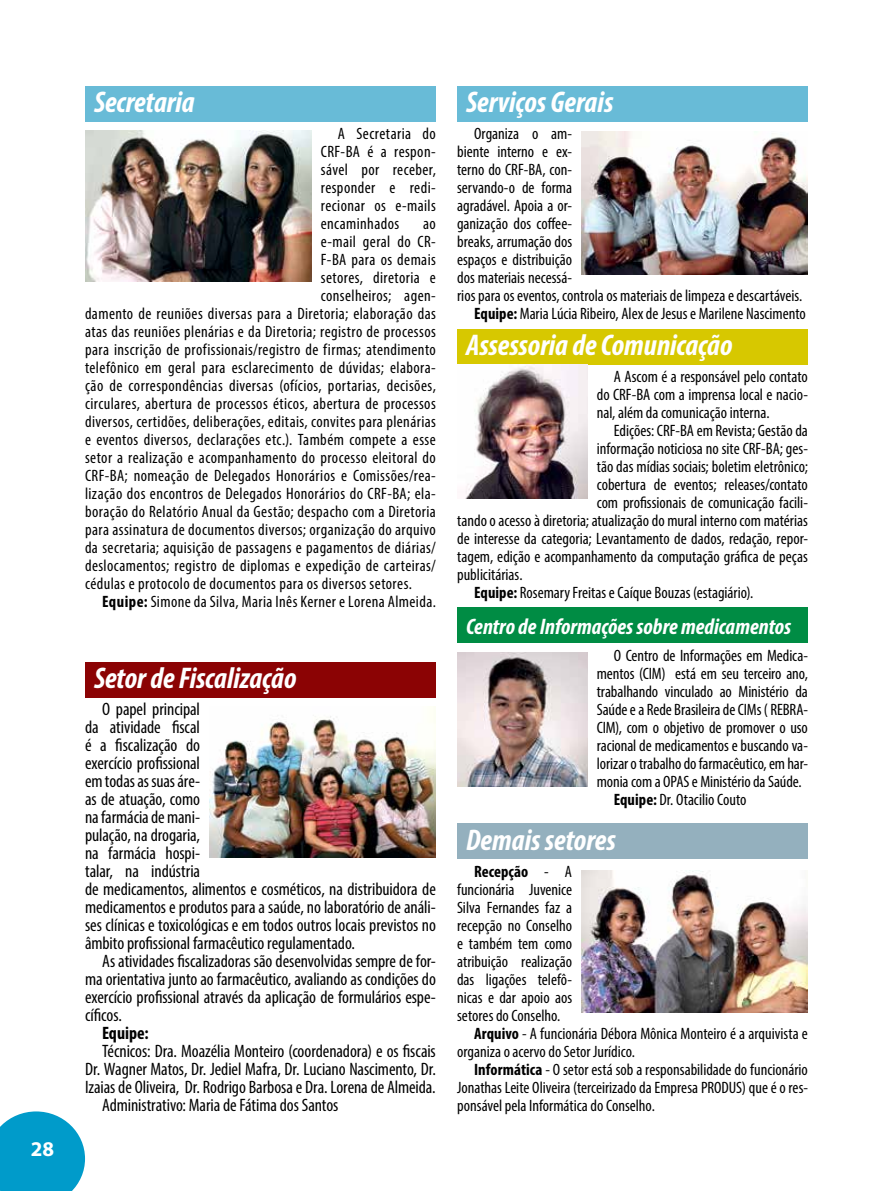
<style>
.page{position:relative;width:893px;height:1191px;background:#fff}
.page>*{position:absolute;margin:0;border:0;box-sizing:border-box;transform-origin:0 0}
.t1{font:italic 700 condensed 30px "Myriad Pro";letter-spacing:-.005em;color:#fff}
.t2{font:italic 700 condensed 22.5px "Myriad Pro";color:#fff}
.t3{font:700 21px "Myriad Pro";color:#fff}
.t4{font:condensed 18px/18px "Myriad Pro";letter-spacing:-.005em;color:#000}
.t5{font:700 condensed 18px "Myriad Pro";color:#000}
.t6{font:condensed 16.5px/18px "Myriad Pro";letter-spacing:.005em;color:#000;text-align:justify}
.t7{font:condensed 16.5px "Myriad Pro";letter-spacing:.025em;color:#000}
.t8{font:700 condensed 16.5px "Myriad Pro";letter-spacing:.005em;color:#000}
.s1{font-weight:700}
.s2{font-weight:400}
</style>
<div class="page">
<svg style="left:0;top:1111px;width:85px;height:80px;background:#1fa7d0"></svg>
<div style="left:457px;top:329px;width:351px;height:35px;background:#d7c800"></div>
<div style="left:457px;top:607px;width:351px;height:35px;background:#008c44"></div>
<div style="left:85px;top:86px;width:351px;height:35px;background:#68bbd7"></div>
<div style="left:457px;top:86px;width:351px;height:35px;background:#68bbd7"></div>
<div style="left:85px;top:662px;width:351px;height:35px;background:#8b0304"></div>
<div style="left:457px;top:824px;width:351px;height:35px;background:#94b0be"></div>
<img style="left:85px;top:130px;width:227px;height:151px">
<img style="left:581px;top:132px;width:227px;height:142px">
<img style="left:209px;top:706px;width:227px;height:151px">
<img style="left:465px;top:364px;width:123px;height:135px">
<img style="left:457px;top:652px;width:131px;height:135px">
<img style="left:581px;top:870px;width:227px;height:142px">
<p class="t3" style="left:31px;top:1135px;width:25px">28</p>
<h1 class="t1" style="left:94px;top:83px;width:102px">Secretaria</h1>
<p class="t6" style="left:321px;top:124px;width:117px;text-indent:17px">A Secretaria do CRF-BA é a respon&shy;sável por receber, responder e redi&shy;recionar os e-mails encaminhados</p>
<p class="t6" style="left:423px;top:214px;width:14px">ao</p>
<p class="t7" style="left:321px;top:232px;width:117px">e-mail geral do CR-</p>
<p class="t7" style="left:321px;top:250px;width:117px">F-BA para os demais</p>
<p class="t7" style="left:321px;top:268px;width:117px">setores, diretoria e</p>
<p class="t7" style="left:321px;top:286px;width:117px">conselheiros; agen-</p>
<p class="t7" style="left:85px;top:304px;width:352px">damento de reuniões diversas para a Diretoria; elaboração das</p>
<p class="t7" style="left:85px;top:322px;width:352px">atas das reuniões plenárias e da Diretoria; registro de processos</p>
<p class="t7" style="left:85px;top:340px;width:352px">para inscrição de profissionais/registro de firmas; atendimento</p>
<p class="t7" style="left:85px;top:358px;width:352px">telefônico em geral para esclarecimento de dúvidas; elabora-</p>
<p class="t7" style="left:85px;top:376px;width:352px">ção de correspondências diversas (ofícios, portarias, decisões,</p>
<p class="t7" style="left:85px;top:394px;width:352px">circulares, abertura de processos éticos, abertura de processos</p>
<p class="t7" style="left:85px;top:412px;width:352px">diversos, certidões, deliberações, editais, convites para plenárias</p>
<p class="t7" style="left:85px;top:430px;width:352px">e eventos diversos, declarações etc.). Também compete a esse</p>
<p class="t7" style="left:85px;top:448px;width:352px">setor a realização e acompanhamento do processo eleitoral do</p>
<p class="t7" style="left:85px;top:466px;width:352px">CRF-BA; nomeação de Delegados Honorários e Comissões/rea-</p>
<p class="t7" style="left:85px;top:484px;width:352px">lização dos encontros de Delegados Honorários do CRF-BA; ela-</p>
<p class="t7" style="left:85px;top:502px;width:352px">boração do Relatório Anual da Gestão; despacho com a Diretoria</p>
<p class="t7" style="left:85px;top:520px;width:352px">para assinatura de documentos diversos; organização do arquivo</p>
<p class="t7" style="left:85px;top:538px;width:352px">da secretaria; aquisição de passagens e pagamentos de diárias/</p>
<p class="t7" style="left:85px;top:556px;width:352px">deslocamentos; registro de diplomas e expedição de carteiras/</p>
<p class="t7" style="left:85px;top:574px;width:328px">cédulas e protocolo de documentos para os diversos setores.</p>
<p class="t7" style="left:102px;top:592px;width:335px"><span class="s1">Equipe:</span> Simone da Silva, Maria Inês Kerner e Lorena Almeida.</p>
<h1 class="t1" style="left:94px;top:659px;width:204px">Setor de Fiscalização</h1>
<p class="t4" style="left:85px;top:700px;width:352px;text-indent:17px">O papel principal<br>da atividade fiscal<br>é a fiscalização do<br>exercício profissional<br>em todas as suas áre-<br>as de atuação, como<br>na farmácia de mani-<br>pulação, na drogaria,<br>na farmácia hospi-<br>talar, na indústria<br>de medicamentos, alimentos e cosméticos, na distribuidora de medicamentos e produtos para a saúde, no laboratório de análi&shy;ses clínicas e toxicológicas e em todos outros locais previstos no âmbito profissional farmacêutico regulamentado.</p>
<p class="t4" style="left:85px;top:952px;width:352px;text-align:justify;text-indent:17px">As atividades fiscalizadoras são desenvolvidas sempre de for&shy;ma orientativa junto ao farmacêutico, avaliando as condições do exercício profissional através da aplicação de formulários espe&shy;cíficos.</p>
<p class="t5" style="left:102px;top:1022px;width:48px">Equipe:</p>
<p class="t4" style="left:102px;top:1042px;width:335px">Técnicos: Dra. Moazélia Monteiro (coordenadora) e os fiscais</p>
<p class="t4" style="left:85px;top:1060px;width:352px">Dr. Wagner Matos, Dr. Jediel Mafra, Dr. Luciano Nascimento, Dr.</p>
<p class="t4" style="left:85px;top:1078px;width:352px">Izaias de Oliveira, Dr. Rodrigo Barbosa e Dra. Lorena de Almeida.</p>
<p class="t4" style="left:102px;top:1096px;width:238px">Administrativo: Maria de Fátima dos Santos</p>
<h1 class="t1" style="left:466px;top:83px;width:149px">Serviços Gerais</h1>
<p class="t6" style="left:474px;top:124px;width:100px">Organiza o am-</p>
<p class="t6" style="left:457px;top:142px;width:117px">biente interno e ex-</p>
<p class="t6" style="left:457px;top:160px;width:117px">terno do CRF-BA, con-</p>
<p class="t6" style="left:457px;top:178px;width:117px">servando-o de forma</p>
<p class="t6" style="left:457px;top:196px;width:117px">agradável. Apoia a or-</p>
<p class="t6" style="left:457px;top:214px;width:117px">ganização dos coffee-</p>
<p class="t6" style="left:457px;top:232px;width:117px">breaks, arrumação dos</p>
<p class="t6" style="left:457px;top:250px;width:117px">espaços e distribuição</p>
<p class="t6" style="left:457px;top:268px;width:117px">dos materiais necessá-</p>
<p class="t6" style="left:457px;top:286px;width:347px">rios para os eventos, controla os materiais de limpeza e descartáveis.</p>
<p class="t6" style="left:474px;top:304px;width:333px"><span class="s1">Equipe:</span> Maria Lúcia Ribeiro, Alex de Jesus e Marilene Nascimento</p>
<h1 class="t1" style="left:466px;top:326px;width:268px">Assessoria de Comunicação</h1>
<p class="t6" style="left:597px;top:367px;width:213px;text-indent:17px">A Ascom é a responsável pelo contato do CRF-BA com a imprensa local e nacio&shy;nal, além da comunicação interna.</p>
<p class="t6" style="left:614px;top:421px;width:196px">Edições: CRF-BA em Revista; Gestão da</p>
<p class="t6" style="left:597px;top:439px;width:213px">informação noticiosa no site CRF-BA; ges-</p>
<p class="t6" style="left:597px;top:457px;width:213px">tão das mídias sociais; boletim eletrônico;</p>
<p class="t6" style="left:597px;top:475px;width:213px">cobertura de eventos; releases/contato</p>
<p class="t6" style="left:597px;top:493px;width:213px">com profissionais de comunicação facili-</p>
<p class="t6" style="left:457px;top:511px;width:352px">tando o acesso à diretoria; atualização do mural interno com matérias</p>
<p class="t6" style="left:457px;top:529px;width:352px">de interesse da categoria; Levantamento de dados, redação, repor-</p>
<p class="t6" style="left:457px;top:547px;width:352px">tagem, edição e acompanhamento da computação gráfica de peças</p>
<p class="t6" style="left:457px;top:565px;width:67px">publicitárias.</p>
<p class="t6" style="left:474px;top:583px;width:281px"><span class="s1">Equipe:</span> Rosemary Freitas e Caíque Bouzas (estagiário).</p>
<h2 class="t2" style="left:466px;top:613px;width:327px">Centro de Informações sobre medicamentos</h2>
<p class="t6" style="left:614px;top:646px;width:196px">O Centro de Informações em Medica-</p>
<p class="t6" style="left:597px;top:664px;width:213px">mentos (CIM) está em seu terceiro ano,</p>
<p class="t6" style="left:597px;top:682px;width:213px">trabalhando vinculado ao Ministério da</p>
<p class="t6" style="left:597px;top:700px;width:213px">Saúde e a Rede Brasileira de CIMs ( REBRA-</p>
<p class="t6" style="left:597px;top:718px;width:213px">CIM), com o objetivo de promover o uso</p>
<p class="t6" style="left:597px;top:736px;width:213px">racional de medicamentos e buscando va-</p>
<p class="t6" style="left:597px;top:754px;width:213px">lorizar o trabalho do farmacêutico, em har-</p>
<p class="t6" style="left:597px;top:772px;width:207px">monia com a OPAS e Ministério da Saúde.</p>
<p class="t6" style="left:614px;top:790px;width:134px"><span class="s1">Equipe:</span> Dr. Otacilio Couto</p>
<h1 class="t1" style="left:466px;top:821px;width:152px">Demais setores</h1>
<p class="t8" style="left:474px;top:861px;width:99px">Recepção <span class="s2">- A</span></p>
<p class="t6" style="left:457px;top:880px;width:117px">funcionária Juvenice</p>
<p class="t6" style="left:457px;top:898px;width:117px">Silva Fernandes faz a</p>
<p class="t6" style="left:457px;top:916px;width:117px">recepção no Conselho</p>
<p class="t6" style="left:457px;top:934px;width:117px">e também tem como</p>
<p class="t6" style="left:457px;top:952px;width:117px">atribuição realização</p>
<p class="t6" style="left:457px;top:970px;width:117px">das ligações telefô-</p>
<p class="t6" style="left:457px;top:988px;width:117px">nicas e dar apoio aos</p>
<p class="t6" style="left:457px;top:1006px;width:105px">setores do Conselho.</p>
<p class="t6" style="left:474px;top:1024px;width:335px"><span class="s1">Arquivo</span> - A funcionária Débora Mônica Monteiro é a arquivista e</p>
<p class="t6" style="left:457px;top:1042px;width:179px">organiza o acervo do Setor Jurídico.</p>
<p class="t6" style="left:474px;top:1060px;width:335px"><span class="s1">Informática</span> - O setor está sob a responsabilidade do funcionário</p>
<p class="t6" style="left:457px;top:1078px;width:352px">Jonathas Leite Oliveira (terceirizado da Empresa PRODUS) que é o res-</p>
<p class="t6" style="left:457px;top:1096px;width:199px">ponsável pela Informática do Conselho.</p>
</div>
